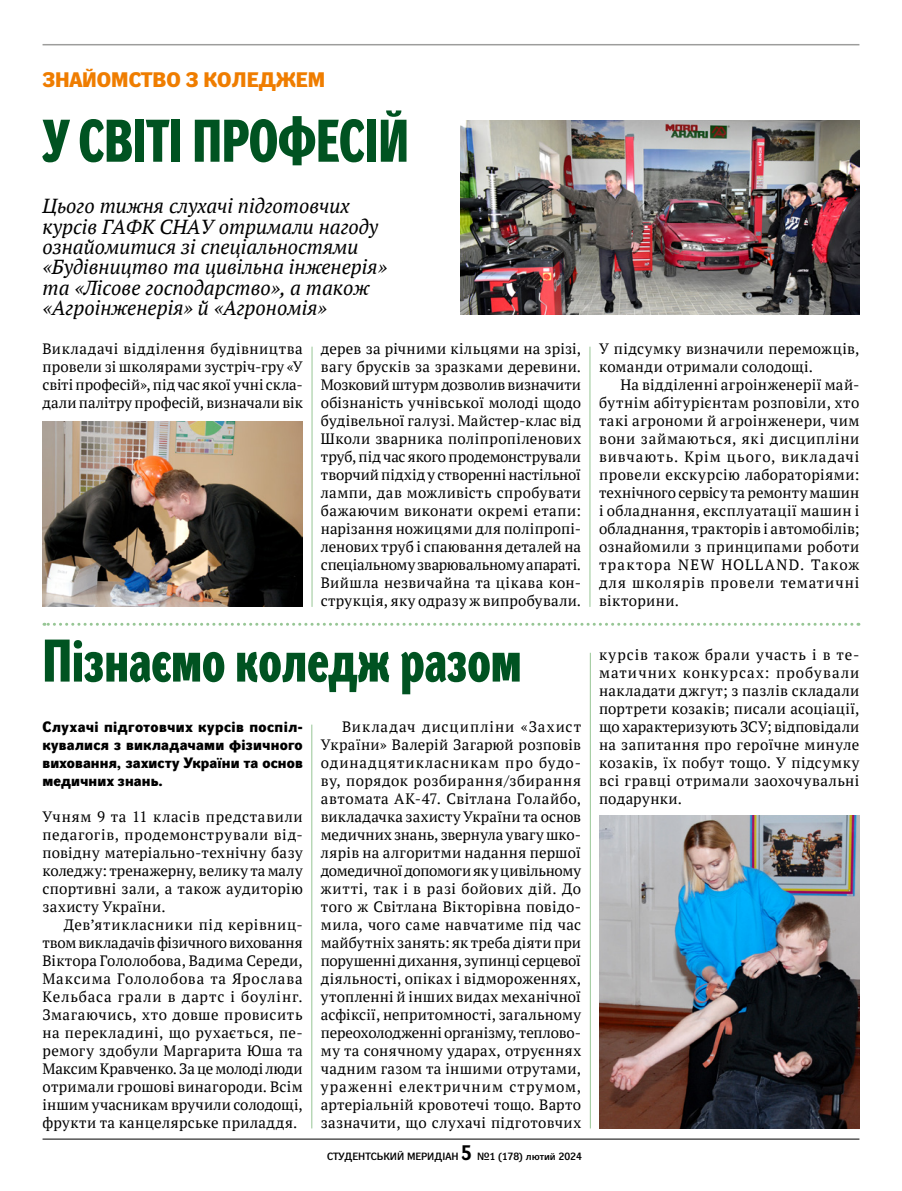
<style>
.page{position:relative;width:902px;height:1191px;background:#fff}
.page>*{position:absolute;margin:0;border:0;box-sizing:border-box;transform-origin:0 0}
.t1{font:700 60px "DG Pro 23";color:#005321}
.t2{font:700 21px "DG Pro 43";color:#ef7d00}
.t3{font:italic 20.25px/20.2px "PT Serif Pro";color:#000}
.t4{font:15px/18px "PT Serif Pro";letter-spacing:.02em;color:#000;text-align:justify}
.t5{font:700 15px/18px "DG Pro 43";letter-spacing:.01em;color:#000;text-align:justify}
.t6{font:10.5px "DG Pro 43";color:#000}
.s1{font-family:"DG Pro 32";font-weight:700;font-size:21px}
</style>
<div class="page">
<hr style="left:43px;top:1138px;width:816px;height:1px;background:#000">
<hr style="left:43px;top:44px;width:816px;height:1px;background:#9d9d9c">
<svg style="left:44px;top:623px;width:807px;height:3px"></svg>
<hr style="left:311px;top:724px;width:1px;height:404px;background:#97c695">
<hr style="left:590px;top:653px;width:1px;height:475px;background:#97c695">
<hr style="left:589px;top:347px;width:1px;height:260px;background:#97c695">
<hr style="left:312px;top:347px;width:1px;height:260px;background:#97c695">
<img style="left:43px;top:421px;width:260px;height:186px">
<img style="left:460px;top:120px;width:399px;height:195px">
<img style="left:599px;top:815px;width:260px;height:313px">
<h2 class="t2" style="left:43px;top:67px;width:284px">ЗНАЙОМСТВО З КОЛЕДЖЕМ</h2>
<h1 class="t1" style="left:43px;top:107px;width:368px">У СВІТІ ПРОФЕСІЙ</h1>
<h3 class="t3" style="left:43px;top:196px;width:346px">Цього тижня слухачі підготовчих курсів ГАФК СНАУ отримали нагоду ознайомитися зі спеціальностями «Будівництво та цивільна інженерія» та «Лісове господарство», а також «Агроінженерія» й «Агрономія»</h3>
<p class="t4" style="left:43px;top:339px;width:262px">Викладачі відділення будівництва провели зі школярами зустріч-гру «У світі професій», під час якої учні скла&shy;дали палітру професій, визначали вік</p>
<p class="t4" style="left:321px;top:339px;width:262px">дерев за річними кільцями на зрізі, вагу брусків за зразками деревини.<br>Мозковий штурм дозволив визначити обізнаність учнівської молоді щодо будівельної галузі. Майстер-клас від Школи зварника поліпропіленових труб, під час якого продемонстрували творчий підхід у створенні настільної лампи, дав можливість спробувати бажаючим виконати окремі етапи: нарізання ножицями для поліпропі&shy;ленових труб і спаювання деталей на спеціальному зварювальному апараті.<br>Вийшла незвичайна та цікава кон&shy;струкція, яку одразу ж випробували.</p>
<p class="t4" style="left:599px;top:339px;width:262px">У підсумку визначили переможців, команди отримали солодощі.</p>
<p class="t4" style="left:599px;top:375px;width:262px;text-indent:21px">На відділенні агроінженерії май&shy;бутнім абітурієнтам розповіли, хто такі агрономи й агроінженери, чим вони займаються, які дисципліни вивчають. Крім цього, викладачі провели екскурсію лабораторіями: технічного сервісу та ремонту машин і обладнання, експлуатації машин і обладнання, тракторів і автомобілів; ознайомили з принципами роботи трактора NEW HOLLAND. Також для школярів провели тематичні вікторини.</p>
<h1 class="t1" style="left:43px;top:627px;width:480px">Пізнаємо коледж разом</h1>
<p class="t4" style="left:599px;top:645px;width:262px">курсів також брали участь і в те&shy;матичних конкурсах: пробували накладати джгут; з пазлів складали портрети козаків; писали асоціації, що характеризують ЗСУ; відповідали на запитання про героїчне минуле козаків, їх побут тощо. У підсумку всі гравці отримали заохочувальні подарунки.</p>
<p class="t4" style="left:321px;top:717px;width:262px;text-indent:21px">Викладач дисципліни «Захист України» Валерій Загарюй розповів одинадцятикласникам про будо&shy;ву, порядок розбирання/збирання автомата АК-47. Світлана Голайбо, викладачка захисту України та основ медичних знань, звернула увагу шко&shy;лярів на алгоритми надання першої домедичної допомоги як у цивільному житті, так і в разі бойових дій. До того ж Світлана Вікторівна повідо&shy;мила, чого саме навчатиме під час майбутніх занять: як треба діяти при порушенні дихання, зупинці серцевої діяльності, опіках і відмороженнях, утопленні й інших видах механічної асфіксії, непритомності, загальному переохолодженні організму, теплово&shy;му та сонячному ударах, отруєннях чадним газом та іншими отрутами, ураженні електричним струмом, артеріальній кровотечі тощо. Варто зазначити, що слухачі підготовчих</p>
<p class="t6" style="left:327px;top:1150px;width:256px">СТУДЕНТСЬКИЙ МЕРИДІАН <span class="s1">5</span> №1 (178) лютий 2024</p>
<p class="t5" style="left:42px;top:718px;width:262px">Слухачі підготовчих курсів поспіл&shy;кувалися з викладачами фізичного виховання, захисту України та основ медичних знань.</p>
<p class="t4" style="left:42px;top:807px;width:262px">Учням 9 та 11 класів представили педагогів, продемонстрували від&shy;повідну матеріально-технічну базу коледжу: тренажерну, велику та малу спортивні зали, а також аудиторію захисту України.</p>
<p class="t4" style="left:42px;top:915px;width:262px;text-indent:21px">Дев’ятикласники під керівниц&shy;твом викладачів фізичного виховання Віктора Гололобова, Вадима Середи, Максима Гололобова та Ярослава Кельбаса грали в дартс і боулінг.<br>Змагаючись, хто довше провисить на перекладині, що рухається, пе&shy;ремогу здобули Маргарита Юша та Максим Кравченко. За це молоді люди отримали грошові винагороди. Всім іншим учасникам вручили солодощі, фрукти та канцелярське приладдя.</p>
</div>
